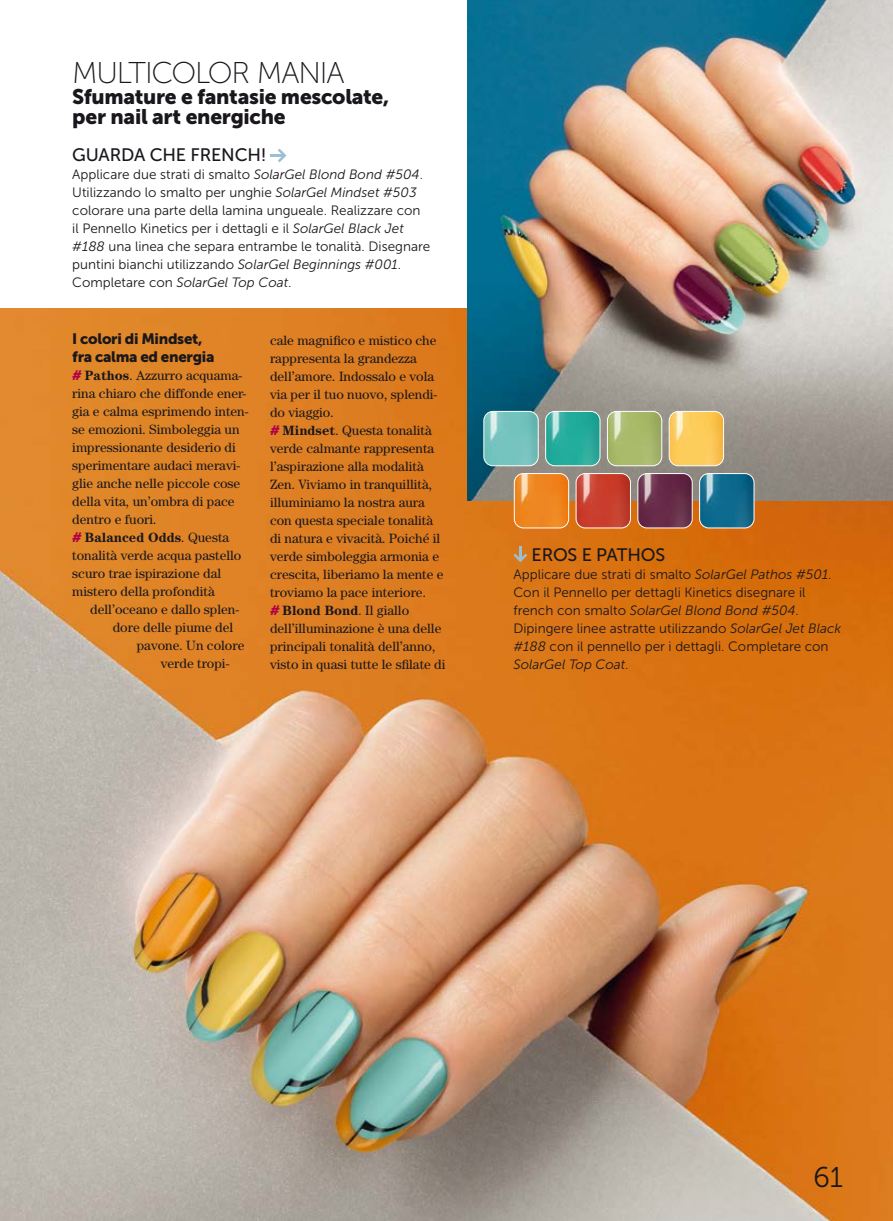
<style>
.page{position:relative;width:893px;height:1221px;background:#fff}
.page>*{position:absolute;margin:0;border:0;box-sizing:border-box;transform-origin:0 0}
.t1{font:30px "Museo Sans 100";letter-spacing:-.035em;color:#1a171c}
.t2{font:28.5px "Museo Sans 300";color:#1a171c}
.t3{font:21px/20.1px "Museo Sans 900";letter-spacing:-.015em;color:#1a171c}
.t4{font:18px "Museo Sans 500";letter-spacing:-.01em;color:#1a171c}
.t5{font:15px/18px "Museo Sans 900";letter-spacing:-.02em;color:#1a171c}
.t6{font:13.5px/18px "Century";color:#1a171c}
.t7{font:13.5px/18px "Museo Sans 300";color:#1a171c}
.s1{font-style:italic}
.s2{font-family:"Museo Sans 900";font-style:italic;color:#b00046}
.s3{font-weight:700}
</style>
<div class="page">
<img style="left:0;top:560px;width:893px;height:660px">
<img style="left:0;top:309px;width:893px;height:251px">
<img style="left:468px;top:0;width:425px;height:500px">
<svg style="left:271px;top:149px;width:15px;height:13px"></svg>
<svg style="left:513px;top:553px;width:14px;height:9px"></svg>
<hr style="left:519px;top:546px;width:3px;height:14px;background:#9bc0d4">
<img style="left:484px;top:411px;width:54px;height:55px">
<div style="left:483px;top:411px;width:56px;height:55px;border:1px solid #fff;border-radius:9px"></div>
<img style="left:546px;top:411px;width:54px;height:55px">
<div style="left:545px;top:411px;width:55px;height:55px;border:1px solid #fff;border-radius:9px"></div>
<img style="left:607px;top:411px;width:55px;height:55px">
<div style="left:607px;top:411px;width:55px;height:55px;border:1px solid #fff;border-radius:9px"></div>
<img style="left:669px;top:411px;width:55px;height:55px">
<div style="left:669px;top:411px;width:55px;height:55px;border:1px solid #fff;border-radius:9px"></div>
<img style="left:514px;top:473px;width:55px;height:55px">
<div style="left:514px;top:473px;width:55px;height:55px;border:1px solid #fff;border-radius:9px"></div>
<img style="left:576px;top:473px;width:54px;height:55px">
<div style="left:576px;top:473px;width:55px;height:55px;border:1px solid #fff;border-radius:9px"></div>
<img style="left:638px;top:473px;width:54px;height:55px">
<div style="left:637px;top:473px;width:56px;height:55px;border:1px solid #fff;border-radius:9px"></div>
<img style="left:700px;top:473px;width:54px;height:55px">
<div style="left:699px;top:473px;width:55px;height:55px;border:1px solid #fff;border-radius:9px"></div>
<h1 class="t1" style="left:72px;top:57px;width:274px">MULTICOLOR MANIA</h1>
<h3 class="t3" style="left:72px;top:87px;width:318px">Sfumature e fantasie mescolate, per nail art energiche</h3>
<h3 class="t4" style="left:72px;top:145px;width:196px">GUARDA CHE FRENCH!</h3>
<p class="t7" style="left:72px;top:166px;width:360px">Applicare due strati di smalto <span class="s1">SolarGel Blond Bond #504</span>.<br>Utilizzando lo smalto per unghie <span class="s1">SolarGel Mindset #503 </span>colorare una parte della lamina ungueale. Realizzare con il Pennello Kinetics per i dettagli e il <span class="s1">SolarGel Black Jet #188</span> una linea che separa entrambe le tonalità. Disegnare puntini bianchi utilizzando <span class="s1">SolarGel Beginnings #001</span>.<br>Completare con <span class="s1">SolarGel Top Coat</span>.</p>
<p class="t5" style="left:72px;top:330px;width:144px">I colori di Mindset, fra calma ed energia</p>
<p class="t6" style="left:72px;top:366px;width:178px"><span class="s2">#</span> <span class="s3">Pathos</span>. Azzurro acquama&shy;rina chiaro che diffonde ener&shy;gia e calma esprimendo inten&shy;se emozioni. Simboleggia un impressionante desiderio di sperimentare audaci meravi&shy;glie anche nelle piccole cose della vita, un’ombra di pace dentro e fuori.<br><span class="s2">#</span> <span class="s3">Balanced Odds</span>. Questa tonalità verde acqua pastello scuro trae ispirazione dal mistero della profondità</p>
<p class="t6" style="left:90px;top:600px;width:150px">dell’oceano e dallo splen-</p>
<p class="t6" style="left:113px;top:618px;width:122px">dore delle piume del</p>
<p class="t6" style="left:137px;top:636px;width:109px">pavone. Un colore</p>
<p class="t6" style="left:161px;top:654px;width:70px">verde tropi-</p>
<p class="t6" style="left:270px;top:331px;width:177px">cale magnifico e mistico che rappresenta la grandezza dell’amore. Indossalo e vola via per il tuo nuovo, splendi&shy;do viaggio.<br><span class="s2">#</span> <span class="s3">Mindset</span>. Questa tonalità verde calmante rappresenta l’aspirazione alla modalità<br>Zen. Viviamo in tranquillità, illuminiamo la nostra aura con questa speciale tonalità di natura e vivacità. Poiché il verde simboleggia armonia e crescita, liberiamo la mente e troviamo la pace interiore.<br><span class="s2">#</span> <span class="s3">Blond Bond</span>. Il giallo dell’illuminazione è una delle principali tonalità dell’anno, visto in quasi tutte le sfilate di</p>
<h3 class="t4" style="left:531px;top:545px;width:135px">EROS E PATHOS</h3>
<p class="t7" style="left:513px;top:565px;width:329px">Applicare due strati di smalto <span class="s1">SolarGel Pathos #501</span>.<br>Con il Pennello per dettagli Kinetics disegnare il french con smalto <span class="s1">SolarGel Blond Bond #504</span>.<br>Dipingere linee astratte utilizzando <span class="s1">SolarGel Jet Black #188</span> con il pennello per i dettagli. Completare con <span class="s1">SolarGel Top Coat</span>.</p>
<h2 class="t2" style="left:813px;top:1161px;width:31px">61</h2>
</div>
